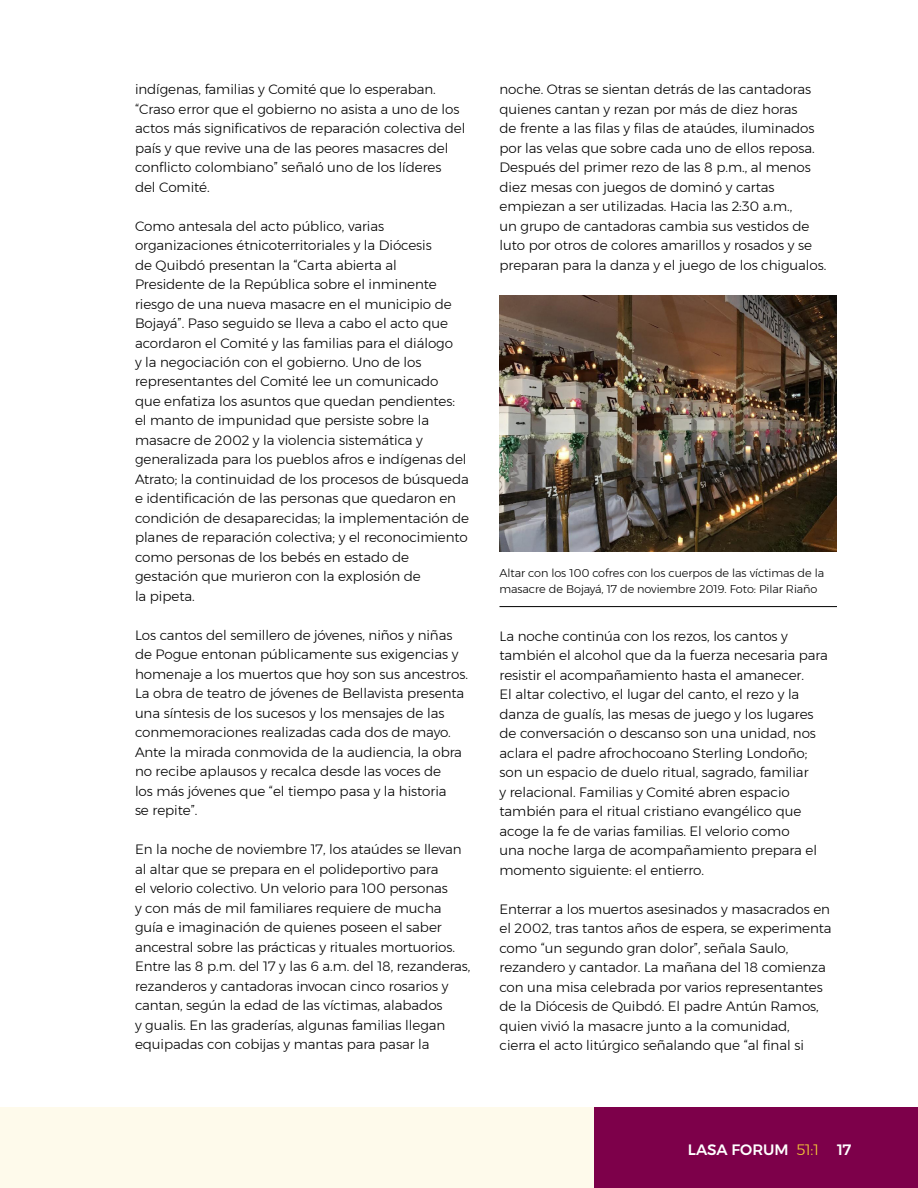
<style>
.page{position:relative;width:918px;height:1188px;background:#fff}
.page>*{position:absolute;margin:0;border:0;box-sizing:border-box;transform-origin:0 0}
.t1{font:500 15px "Montserrat";color:#fff}
.t2{font:300 13.5px/19.5px "Montserrat";letter-spacing:-.005em;color:#000}
.t3{font:300 11.25px/15.8px "Montserrat";letter-spacing:-.005em;color:#000}
.s1{font-weight:300;color:#f7cd36}
</style>
<div class="page">
<div style="left:0;top:1107px;width:594px;height:81px;background:#fefaeb"></div>
<div style="left:594px;top:1107px;width:324px;height:81px;background:#7d004a"></div>
<hr style="left:500px;top:606px;width:337px;height:1px;background:#000">
<img style="left:500px;top:295px;width:337px;height:257px">
<p class="t2" style="left:135px;top:79px;width:332px">indígenas, familias y Comité que lo esperaban. “Craso error que el gobierno no asista a uno de los actos más significativos de reparación colectiva del país y que revive una de las peores masacres del conflicto colombiano” señaló uno de los líderes del Comité.</p>
<p class="t2" style="left:135px;top:216px;width:336px">Como antesala del acto público, varias organizaciones étnicoterritoriales y la Diócesis<br>de Quibdó presentan la “Carta abierta al Presidente de la República sobre el inminente riesgo de una nueva masacre en el municipio de Bojayá”. Paso seguido se lleva a cabo el acto que acordaron el Comité y las familias para el diálogo<br>y la negociación con el gobierno. Uno de los representantes del Comité lee un comunicado<br>que enfatiza los asuntos que quedan pendientes: el manto de impunidad que persiste sobre la masacre de 2002 y la violencia sistemática y generalizada para los pueblos afros e indígenas del Atrato; la continuidad de los procesos de búsqueda e identificación de las personas que quedaron en condición de desaparecidas; la implementación de planes de reparación colectiva; y el reconocimiento como personas de los bebés en estado de gestación que murieron con la explosión de<br>la pipeta.</p>
<p class="t2" style="left:135px;top:625px;width:335px">Los cantos del semillero de jóvenes, niños y niñas de Pogue entonan públicamente sus exigencias y homenaje a los muertos que hoy son sus ancestros.<br>La obra de teatro de jóvenes de Bellavista presenta una síntesis de los sucesos y los mensajes de las conmemoraciones realizadas cada dos de mayo.<br>Ante la mirada conmovida de la audiencia, la obra no recibe aplausos y recalca desde las voces de<br>los más jóvenes que “el tiempo pasa y la historia<br>se repite”.</p>
<p class="t2" style="left:135px;top:840px;width:337px">En la noche de noviembre 17, los ataúdes se llevan al altar que se prepara en el polideportivo para<br>el velorio colectivo. Un velorio para 100 personas<br>y con más de mil familiares requiere de mucha guía e imaginación de quienes poseen el saber ancestral sobre las prácticas y rituales mortuorios.<br>Entre las 8 p.m. del 17 y las 6 a.m. del 18, rezanderas, rezanderos y cantadoras invocan cinco rosarios y cantan, según la edad de las víctimas, alabados<br>y gualis. En las graderías, algunas familias llegan equipadas con cobijas y mantas para pasar la</p>
<p class="t2" style="left:500px;top:79px;width:328px">noche. Otras se sientan detrás de las cantadoras quienes cantan y rezan por más de diez horas<br>de frente a las filas y filas de ataúdes, iluminados por las velas que sobre cada uno de ellos reposa.<br>Después del primer rezo de las 8 p.m., al menos diez mesas con juegos de dominó y cartas empiezan a ser utilizadas. Hacia las 2:30 a.m.,<br>un grupo de cantadoras cambia sus vestidos de luto por otros de colores amarillos y rosados y se preparan para la danza y el juego de los chigualos.</p>
<p class="t3" style="left:500px;top:565px;width:326px">Altar con los 100 cofres con los cuerpos de las víctimas de la masacre de Bojayá, 17 de noviembre 2019. Foto: Pilar Riaño</p>
<p class="t2" style="left:500px;top:626px;width:330px">La noche continúa con los rezos, los cantos y también el alcohol que da la fuerza necesaria para resistir el acompañamiento hasta el amanecer.<br>El altar colectivo, el lugar del canto, el rezo y la danza de gualís, las mesas de juego y los lugares de conversación o descanso son una unidad, nos aclara el padre afrochocoano Sterling Londoño; son un espacio de duelo ritual, sagrado, familiar<br>y relacional. Familias y Comité abren espacio también para el ritual cristiano evangélico que acoge la fe de varias familias. El velorio como<br>una noche larga de acompañamiento prepara el momento siguiente: el entierro.</p>
<p class="t2" style="left:500px;top:899px;width:334px">Enterrar a los muertos asesinados y masacrados en el 2002, tras tantos años de espera, se experimenta como “un segundo gran dolor”, señala Saulo, rezandero y cantador. La mañana del 18 comienza con una misa celebrada por varios representantes de la Diócesis de Quibdó. El padre Antún Ramos, quien vivió la masacre junto a la comunidad,<br>cierra el acto litúrgico señalando que “al final si</p>
<p class="t1" style="left:688px;top:1138px;width:165px">LASA FORUM <span class="s1">51:1</span> 17</p>
</div>
